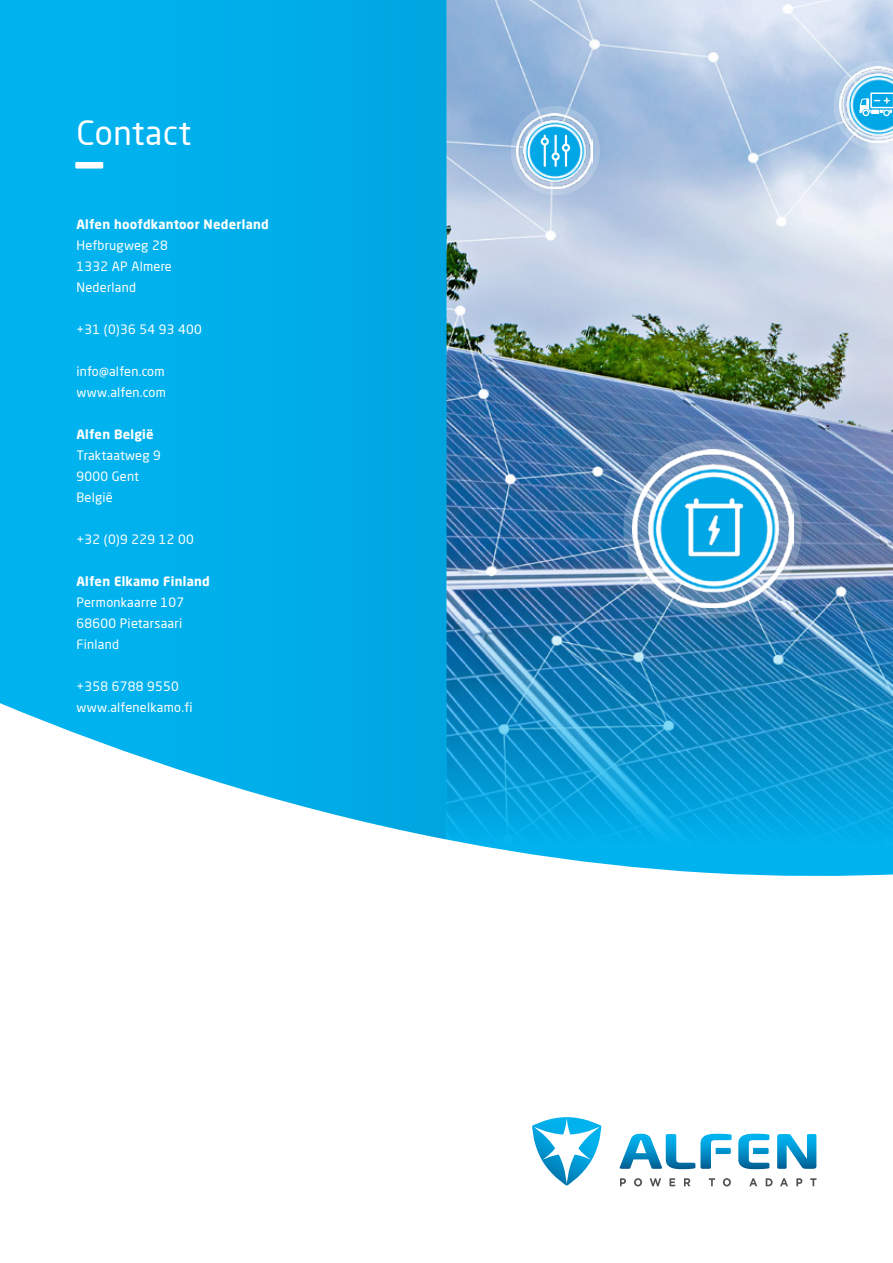
<style>
.page{position:relative;width:893px;height:1263px;background:#fff}
.page>*{position:absolute;margin:0;border:0;box-sizing:border-box;transform-origin:0 0}
.t1{font:500 66px "Neo Sans Pro";color:#fff;scale:1.25 1}
.t2{font:33px "Neo Sans Pro";letter-spacing:.02em;color:#fff}
.t3{font:12.75px "Neo Sans Pro";letter-spacing:.02em;color:#fff}
.t4{font:700 12.75px "Neo Sans Pro";letter-spacing:.02em;color:#fff}
</style>
<div class="page">
<svg style="left:0;top:0;width:446px;height:839px;background:#12b3ea"></svg>
<img style="left:446px;top:0;width:447px;height:876px">
<svg style="left:777px;top:1134px;width:39px;height:35px"></svg>
<svg style="left:620px;top:1134px;width:112px;height:35px"></svg>
<svg style="left:738px;top:1134px;width:31px;height:35px"></svg>
<svg style="left:532px;top:1117px;width:69px;height:69px"></svg>
<svg style="left:620px;top:1178px;width:6px;height:8px"></svg>
<svg style="left:634px;top:1178px;width:8px;height:8px"></svg>
<svg style="left:650px;top:1178px;width:11px;height:8px"></svg>
<svg style="left:669px;top:1178px;width:6px;height:8px"></svg>
<svg style="left:684px;top:1178px;width:6px;height:8px"></svg>
<svg style="left:709px;top:1178px;width:6px;height:8px"></svg>
<svg style="left:723px;top:1178px;width:8px;height:8px"></svg>
<svg style="left:749px;top:1178px;width:8px;height:8px"></svg>
<svg style="left:766px;top:1178px;width:7px;height:8px"></svg>
<svg style="left:780px;top:1178px;width:8px;height:8px"></svg>
<svg style="left:796px;top:1178px;width:6px;height:8px"></svg>
<svg style="left:810px;top:1178px;width:6px;height:8px"></svg>
<svg style="left:623px;top:440px;width:179px;height:178px;background:#6c90b8"></svg>
<svg style="left:511px;top:106px;width:89px;height:89px"></svg>
<img style="left:517px;top:113px;width:76px;height:75px">
<img style="left:633px;top:449px;width:161px;height:159px">
<img style="left:668px;top:480px;width:93px;height:93px">
<svg style="left:541px;top:135px;width:29px;height:32px"></svg>
<svg style="left:833px;top:61px;width:60px;height:89px;background:#92cdec"></svg>
<p class="t2" style="left:77px;top:112px;width:116px">Contact</p>
<p class="t1" style="left:77px;top:118px;width:22px">–</p>
<p class="t4" style="left:77px;top:216px;width:194px">Alfen hoofdkantoor Nederland</p>
<p class="t3" style="left:77px;top:238px;width:93px">Hefbrugweg 28</p>
<p class="t3" style="left:77px;top:259px;width:97px">1332 AP Almere</p>
<p class="t3" style="left:77px;top:280px;width:61px">Nederland</p>
<p class="t3" style="left:77px;top:322px;width:127px">+31 (0)36 54 93 400</p>
<p class="t3" style="left:77px;top:364px;width:90px">info@alfen.com</p>
<p class="t3" style="left:77px;top:385px;width:91px">www.alfen.com</p>
<p class="t4" style="left:77px;top:426px;width:79px">Alfen België</p>
<p class="t3" style="left:77px;top:448px;width:86px">Traktaatweg 9</p>
<p class="t3" style="left:77px;top:469px;width:64px">9000 Gent</p>
<p class="t3" style="left:77px;top:490px;width:38px">België</p>
<p class="t3" style="left:77px;top:532px;width:119px">+32 (0)9 229 12 00</p>
<p class="t4" style="left:77px;top:573px;width:135px">Alfen Elkamo Finland</p>
<p class="t3" style="left:77px;top:595px;width:109px">Permonkaarre 107</p>
<p class="t3" style="left:77px;top:616px;width:107px">68600 Pietarsaari</p>
<p class="t3" style="left:77px;top:637px;width:44px">Finland</p>
<p class="t3" style="left:77px;top:679px;width:104px">+358 6788 9550</p>
<p class="t3" style="left:77px;top:700px;width:118px">www.alfenelkamo.fi</p>
</div>
